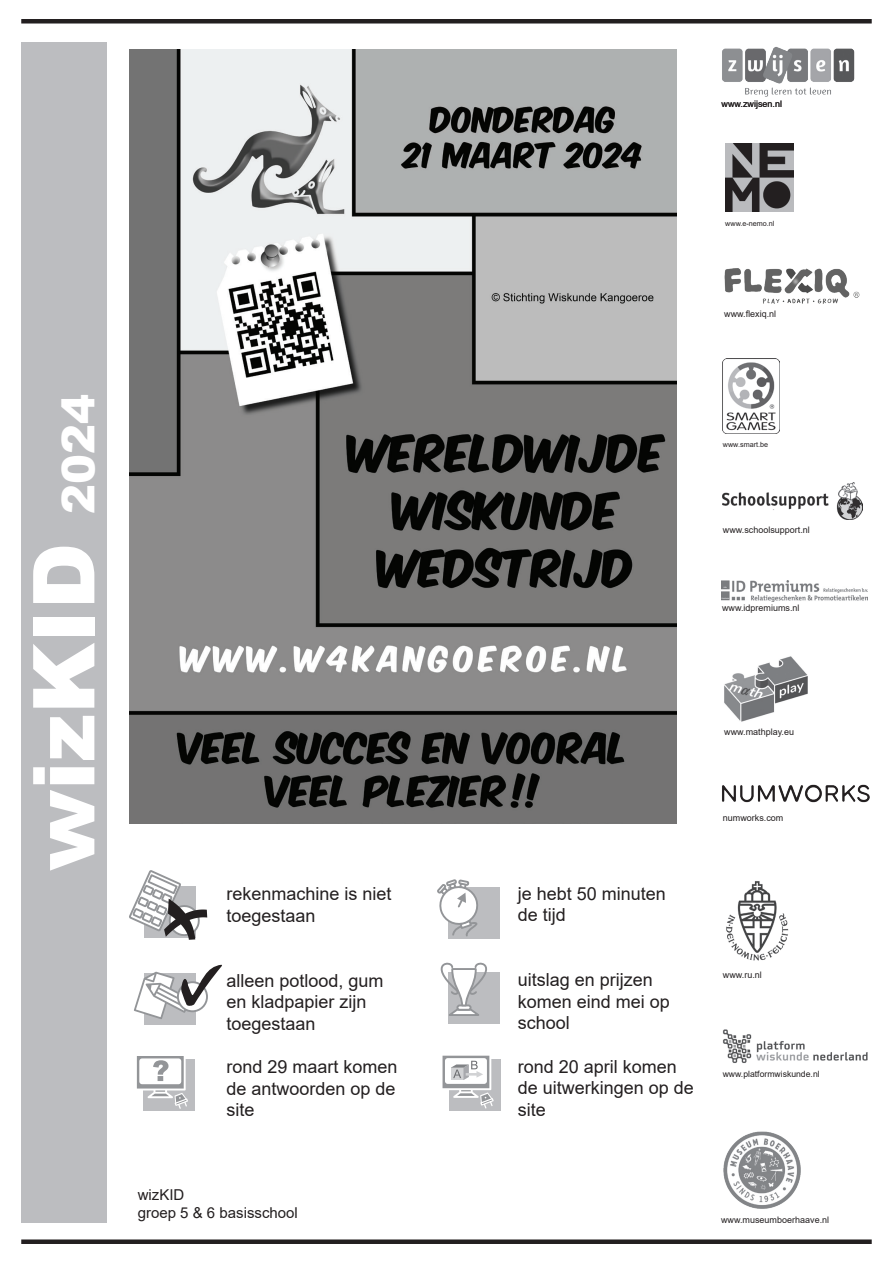
<style>
.page{position:relative;width:893px;height:1263px;background:#fff}
.page>*{position:absolute;margin:0;border:0;box-sizing:border-box;transform-origin:0 0}
.t1{font:900 85.5px "Arial";color:#fff}
.t2{font:18px/21.6px "Arial";color:#231f20}
.t3{font:15px/18px "Arial";color:#231f20}
.t4{font:9px "Arial";color:#231f20}
.t5{font:8.7px "Arial";color:#231f20}
.t6{font:7.2px "Arial";color:#231f20}
.s1{font-size:45px}
</style>
<div class="page">
<div style="left:21px;top:43px;width:85px;height:1179px;background:#bcbdc0"></div>
<div style="left:21px;top:19px;width:851px;height:5px;background:#231f20"></div>
<div style="left:21px;top:1239px;width:851px;height:5px;background:#231f20"></div>
<div style="left:143px;top:1059px;width:52px;height:52px;background:#bcbdc0"></div>
<svg style="left:136px;top:1056px;width:52px;height:53px"></svg>
<div style="left:449px;top:1059px;width:51px;height:51px;background:#bcbdc0"></div>
<div style="left:449px;top:972px;width:51px;height:52px;background:#bcbdc0"></div>
<svg style="left:440px;top:962px;width:47px;height:55px"></svg>
<svg style="left:129px;top:870px;width:78px;height:70px"></svg>
<div style="left:448px;top:887px;width:51px;height:51px;background:#bcbdc0"></div>
<svg style="left:437px;top:879px;width:41px;height:58px"></svg>
<div style="left:144px;top:973px;width:52px;height:52px;background:#bcbdc0"></div>
<svg style="left:134px;top:965px;width:88px;height:54px"></svg>
<svg style="left:442px;top:1055px;width:52px;height:53px"></svg>
<img style="left:129px;top:50px;width:547px;height:773px">
<img style="left:722px;top:47px;width:133px;height:50px">
<img style="left:726px;top:144px;width:68px;height:68px">
<img style="left:722px;top:359px;width:58px;height:74px">
<img style="left:722px;top:581px;width:145px;height:20px">
<img style="left:722px;top:482px;width:140px;height:37px">
<img style="left:726px;top:881px;width:63px;height:80px">
<img style="left:723px;top:1131px;width:78px;height:78px">
<img style="left:722px;top:1029px;width:146px;height:34px">
<img style="left:724px;top:656px;width:84px;height:66px">
<img style="left:724px;top:268px;width:136px;height:36px">
<img style="left:722px;top:784px;width:148px;height:19px">
<h1 class="t1" style="left:2px;top:871px;width:478px;rotate:-90deg">wizKID <span class="s1">2024</span></h1>
<p class="t2" style="left:226px;top:883px;width:167px">rekenmachine is niet toegestaan</p>
<p class="t2" style="left:226px;top:969px;width:159px">alleen potlood, gum en kladpapier zijn toegestaan</p>
<p class="t2" style="left:226px;top:1056px;width:173px;text-align:justify">rond 29 maart komen de antwoorden op de site</p>
<p class="t3" style="left:138px;top:1186px;width:162px">wizKID<br>groep 5 &amp; 6 basisschool</p>
<p class="t4" style="left:722px;top:97px;width:62px">www.zwijsen.nl</p>
<p class="t6" style="left:725px;top:218px;width:51px">www.e-nemo.nl</p>
<p class="t4" style="left:724px;top:307px;width:54px">www.flexiq.nl</p>
<p class="t6" style="left:723px;top:440px;width:47px">www.smart.be</p>
<p class="t4" style="left:723px;top:523px;width:89px">www.schoolsupport.nl</p>
<p class="t4" style="left:722px;top:602px;width:79px">www.idpremiums.nl</p>
<p class="t4" style="left:724px;top:725px;width:71px">www.mathplay.eu</p>
<p class="t2" style="left:518px;top:882px;width:150px">je hebt 50 minuten de tijd</p>
<p class="t2" style="left:518px;top:969px;width:154px">uitslag en prijzen komen eind mei op school</p>
<p class="t2" style="left:518px;top:1055px;width:178px">rond 20 april komen de uitwerkingen op de site</p>
<p class="t4" style="left:723px;top:812px;width:62px">numworks.com</p>
<p class="t4" style="left:723px;top:968px;width:41px">www.ru.nl</p>
<p class="t5" style="left:723px;top:1068px;width:99px">www.platformwiskunde.nl</p>
<p class="t4" style="left:721px;top:1213px;width:110px">www.museumboerhaave.nl</p>
</div>
